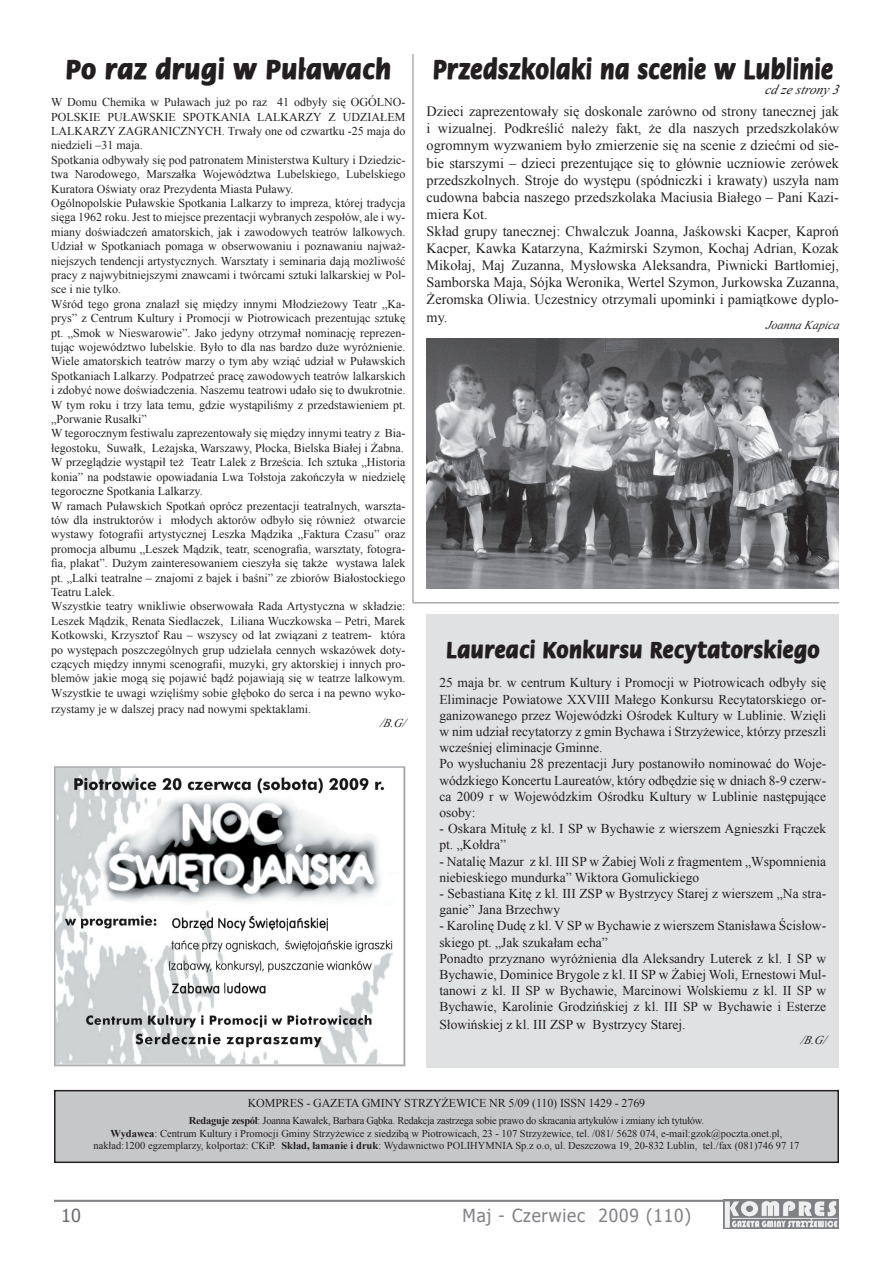
<style>
.page{position:relative;width:893px;height:1263px;background:#fff}
.page>*{position:absolute;margin:0;border:0;box-sizing:border-box;transform-origin:0 0}
.t1{font:700 28.5px "Wof Faun";color:#231f20;scale:.91 1}
.t2{font:700 28.5px "Wof Faun";color:#231f20}
.t3{font:700 24px "Wof Faun";color:#231f20}
.t4{font:18px "Tahoma";letter-spacing:.05em;color:#808285;scale:.96 1}
.t5{font:18px "Tahoma";color:#6c6d70}
.t6{font:14.25px/17.2px "Times New Roman";color:#231f20}
.t7{font:13.5px/16.2px "Times New Roman";color:#231f20}
.t8{font:italic 13.5px "Times New Roman";color:#231f20}
.t9{font:12px/14.4px "Times New Roman";color:#231f20}
.t10{font:italic 12px "Times New Roman";color:#231f20}
.t11{font:10.5px/12.6px "Times New Roman";color:#231f20;text-align:center}
.s1{font-weight:700}
</style>
<div class="page">
<hr style="left:54px;top:1200px;width:785px;height:2px;background:#808285">
<img style="left:724px;top:1201px;width:115px;height:27px">
<svg style="left:461px;top:1199px;width:33px;height:3px"></svg>
<div style="left:427px;top:614px;width:412px;height:453px;background:#e0e1e3"></div>
<img style="left:427px;top:339px;width:412px;height:249px">
<div style="left:55px;top:1091px;width:783px;height:71px;background:#c6c7c9"></div>
<div style="left:54px;top:1090px;width:785px;height:73px;border:2px solid #231f20"></div>
<hr style="left:412px;top:54px;width:2px;height:549px;background:#aaabaf">
<hr style="left:412px;top:602px;width:427px;height:1px;background:#aaabaf">
<img style="left:57px;top:769px;width:336px;height:294px">
<div style="left:54px;top:766px;width:351px;height:300px;border:2px solid #aaabaf"></div>
<h1 class="t2" style="left:65px;top:54px;width:328px">Po raz drugi w Puławach</h1>
<p class="t9" style="left:51px;top:95px;width:356px">W Domu Chemika w Puławach już po raz 41 odbyły się OGÓLNO-POLSKIE PUŁAWSKIE SPOTKANIA LALKARZY Z UDZIAŁEM LALKARZY ZAGRANICZNYCH. Trwały one od czwartku -25 maja do niedzieli –31 maja.<br>Spotkania odbywały się pod patronatem Ministerstwa Kultury i Dziedzic&shy;twa Narodowego, Marszałka Województwa Lubelskiego, Lubelskiego Kuratora Oświaty oraz Prezydenta Miasta Puławy.<br>Ogólnopolskie Puławskie Spotkania Lalkarzy to impreza, której tradycja sięga 1962 roku. Jest to miejsce prezentacji wybranych zespołów, ale i wy&shy;miany doświadczeń amatorskich, jak i zawodowych teatrów lalkowych.<br>Udział w Spotkaniach pomaga w obserwowaniu i poznawaniu najważ&shy;niejszych tendencji artystycznych. Warsztaty i seminaria dają możliwość pracy z najwybitniejszymi znawcami i twórcami sztuki lalkarskiej w Pol&shy;sce i nie tylko.<br>Wśród tego grona znalazł się między innymi Młodzieżowy Teatr „Ka&shy;prys” z Centrum Kultury i Promocji w Piotrowicach prezentując sztukę pt. „Smok w Nieswarowie”. Jako jedyny otrzymał nominację reprezen&shy;tując województwo lubelskie. Było to dla nas bardzo duże wyróżnienie.<br>Wiele amatorskich teatrów marzy o tym aby wziąć udział w Puławskich Spotkaniach Lalkarzy. Podpatrzeć pracę zawodowych teatrów lalkarskich i zdobyć nowe doświadczenia. Naszemu teatrowi udało się to dwukrotnie.<br>W tym roku i trzy lata temu, gdzie wystąpiliśmy z przedstawieniem pt. „Porwanie Rusałki”<br>W tegorocznym festiwalu zaprezentowały się między innymi teatry z Bia&shy;łegostoku, Suwałk, Leżajska, Warszawy, Płocka, Bielska Białej i Żabna.<br>W przeglądzie wystąpił też Teatr Lalek z Brześcia. Ich sztuka „Historia konia” na podstawie opowiadania Lwa Tołstoja zakończyła w niedzielę tegoroczne Spotkania Lalkarzy.<br>W ramach Puławskich Spotkań oprócz prezentacji teatralnych, warszta&shy;tów dla instruktorów i młodych aktorów odbyło się również otwarcie wystawy fotografii artystycznej Leszka Mądzika „Faktura Czasu” oraz promocja albumu „Leszek Mądzik, teatr, scenografia, warsztaty, fotogra&shy;fia, plakat”. Dużym zainteresowaniem cieszyła się także wystawa lalek pt. „Lalki teatralne – znajomi z bajek i baśni” ze zbiorów Białostockiego Teatru Lalek.<br>Wszystkie teatry wnikliwie obserwowała Rada Artystyczna w składzie:<br>Leszek Mądzik, Renata Siedlaczek, Liliana Wuczkowska – Petri, Marek Kotkowski, Krzysztof Rau – wszyscy od lat związani z teatrem- która po występach poszczególnych grup udzielała cennych wskazówek doty&shy;czących między innymi scenografii, muzyki, gry aktorskiej i innych pro&shy;blemów jakie mogą się pojawić bądź pojawiają się w teatrze lalkowym.<br>Wszystkie te uwagi wzięliśmy sobie głęboko do serca i na pewno wyko-</p>
<p class="t9" style="left:51px;top:701px;width:261px">rzystamy je w dalszej pracy nad nowymi spektaklami.</p>
<p class="t10" style="left:380px;top:715px;width:27px">/B.G/</p>
<h1 class="t1" style="left:432px;top:54px;width:442px">Przedszkolaki na scenie w Lublinie</h1>
<p class="t6" style="left:427px;top:103px;width:414px">Dzieci zaprezentowały się doskonale zarówno od strony tanecznej jak i wizualnej. Podkreślić należy fakt, że dla naszych przedszkolaków ogromnym wyzwaniem było zmierzenie się na scenie z dziećmi od sie&shy;bie starszymi – dzieci prezentujące się to głównie uczniowie zerówek przedszkolnych. Stroje do występu (spódniczki i krawaty) uszyła nam cudowna babcia naszego przedszkolaka Maciusia Białego – Pani Kazi&shy;miera Kot.<br>Skład grupy tanecznej: Chwalczuk Joanna, Jaśkowski Kacper, Kaproń Kacper, Kawka Katarzyna, Kaźmirski Szymon, Kochaj Adrian, Kozak Mikołaj, Maj Zuzanna, Mysłowska Aleksandra, Piwnicki Bartłomiej, Samborska Maja, Sójka Weronika, Wertel Szymon, Jurkowska Zuzanna, Żeromska Oliwia. Uczestnicy otrzymali upominki i pamiątkowe dyplo&shy;my.</p>
<p class="t8" style="left:765px;top:81px;width:79px">cd ze strony 3</p>
<p class="t10" style="left:766px;top:317px;width:77px">Joanna Kapica</p>
<h2 class="t3" style="left:446px;top:637px;width:376px">Laureaci Konkursu Recytatorskiego</h2>
<p class="t7" style="left:439px;top:674px;width:388px">25 maja br. w centrum Kultury i Promocji w Piotrowicach odbyły się Eliminacje Powiatowe XXVIII Małego Konkursu Recytatorskiego or&shy;ganizowanego przez Wojewódzki Ośrodek Kultury w Lublinie. Wzięli w nim udział recytatorzy z gmin Bychawa i Strzyżewice, którzy przeszli wcześniej eliminacje Gminne.<br>Po wysłuchaniu 28 prezentacji Jury postanowiło nominować do Woje&shy;wódzkiego Koncertu Laureatów, który odbędzie się w dniach 8-9 czerw&shy;ca 2009 r w Wojewódzkim Ośrodku Kultury w Lublinie następujące osoby:</p>
<p class="t7" style="left:439px;top:820px;width:388px">- Oskara Mitułę z kl. I SP w Bychawie z wierszem Agnieszki Frączek pt. „Kołdra”</p>
<p class="t7" style="left:439px;top:853px;width:388px">- Natalię Mazur z kl. III SP w Żabiej Woli z fragmentem „Wspomnienia niebieskiego mundurka” Wiktora Gomulickiego</p>
<p class="t7" style="left:439px;top:885px;width:388px">- Sebastiana Kitę z kl. III ZSP w Bystrzycy Starej z wierszem „Na stra&shy;ganie” Jana Brzechwy</p>
<p class="t7" style="left:439px;top:917px;width:388px">- Karolinę Dudę z kl. V SP w Bychawie z wierszem Stanisława Ścisłow&shy;skiego pt. „Jak szukałam echa”<br>Ponadto przyznano wyróżnienia dla Aleksandry Luterek z kl. I SP w Bychawie, Dominice Brygole z kl. II SP w Żabiej Woli, Ernestowi Mul&shy;tanowi z kl. II SP w Bychawie, Marcinowi Wolskiemu z kl. II SP w Bychawie, Karolinie Grodzińskiej z kl. III SP w Bychawie i Esterze</p>
<p class="t7" style="left:439px;top:1016px;width:248px">Słowińskiej z kl. III ZSP w Bystrzycy Starej.</p>
<p class="t10" style="left:800px;top:1031px;width:27px">/B.G/</p>
<p class="t9" style="left:248px;top:1096px;width:399px">KOMPRES - GAZETA GMINY STRZYŻEWICE NR 5/09 (110) ISSN 1429 - 2769</p>
<p class="t11" style="left:93px;top:1114px;width:708px"><span class="s1">Redaguje zespół</span>: Joanna Kawałek, Barbara Gąbka. Redakcja zastrzega sobie prawo do skracania artykułów i zmiany ich tytułów.<br><span class="s1">Wydawca</span>: Centrum Kultury i Promocji Gminy Strzyżewice z siedzibą w Piotrowicach, 23 - 107 Strzyżewice, tel. /081/ 5628 074, e-mail:gzok@poczta.onet.pl, nakład:1200 egzemplarzy, kolportaż: CKiP. <span class="s1">Skład, łamanie i druk</span>: Wydawnictwo POLIHYMNIA Sp.z o.o, ul. Deszczowa 19, 20-832 Lublin, tel./fax (081)746 97 17</p>
<h3 class="t5" style="left:61px;top:1203px;width:21px">10</h3>
<h3 class="t4" style="left:462px;top:1204px;width:240px">Maj - Czerwiec 2009 (110)</h3>
</div>
